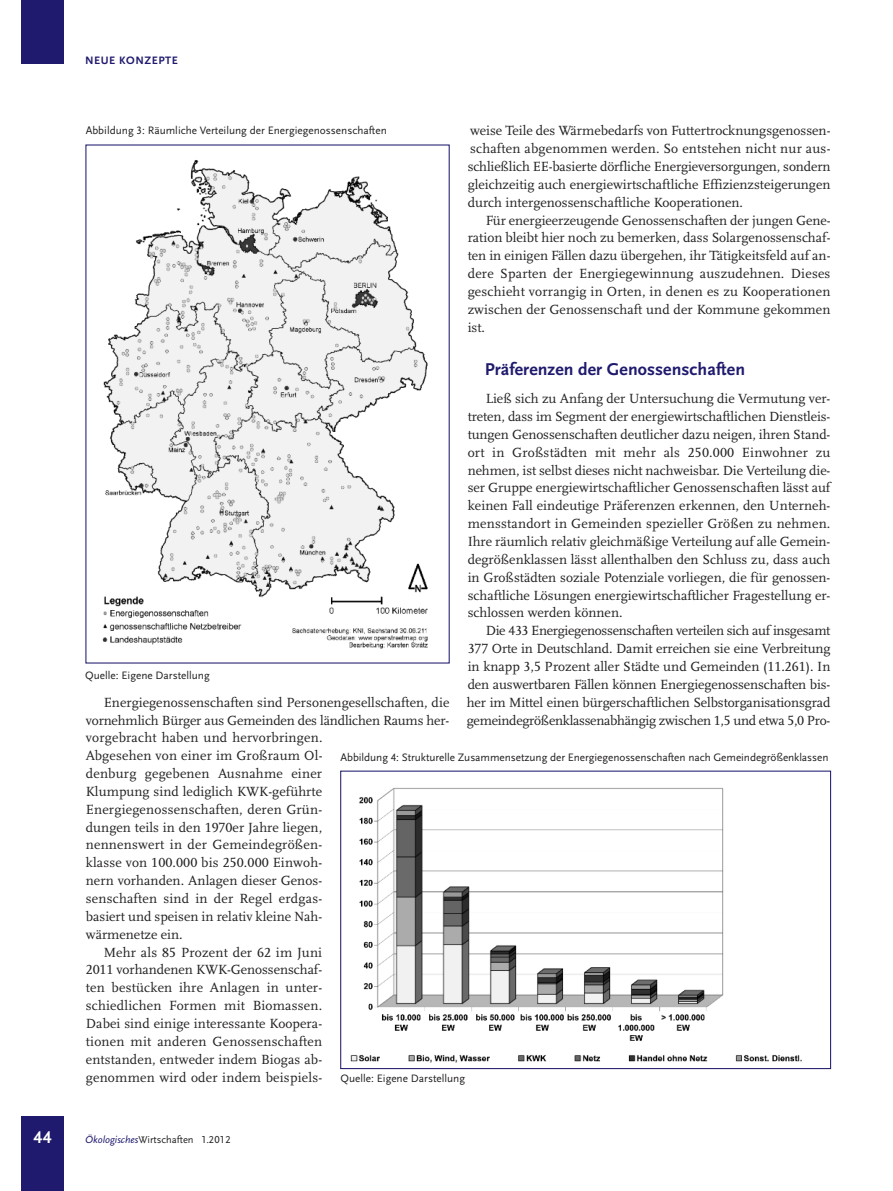
<style>
.page{position:relative;width:893px;height:1191px;background:#fff}
.page>*{position:absolute;margin:0;border:0;box-sizing:border-box;transform-origin:0 0}
.t1{font:700 17.85px "Scala Sans LF";letter-spacing:.005em;color:#1f1a6d}
.t2{font:700 17.85px "Scala Sans LF";color:#fff}
.t3{font:13.8px/17.9px "Scala LF";letter-spacing:.005em;color:#231f20;text-align:justify}
.t4{font:11.25px "Scala Sans LF";color:#231f20}
.t5{font:700 11.25px "Scala Sans LF";letter-spacing:.05em;color:#1f1a6d}
.t6{font:10.5px "Scala Sans LF";color:#231f20}
.s1{font-style:italic;color:#1f1a6d}
</style>
<div class="page">
<div style="left:21px;top:1116px;width:43px;height:75px;background:#1f1a6d"></div>
<div style="left:21px;top:0;width:43px;height:64px;background:#1f1a6d"></div>
<img style="left:102px;top:160px;width:326px;height:488px">
<img style="left:350px;top:787px;width:452px;height:276px">
<div style="left:340px;top:770px;width:491px;height:299px;border:1px solid #1f1a6d"></div>
<p class="t2" style="left:33px;top:1128px;width:20px">44</p>
<p class="t5" style="left:85px;top:55px;width:94px">NEUE KONZEPTE</p>
<p class="t3" style="left:468px;top:122px;width:364px">weise Teile des Wärmebedarfs von Futtertrocknungsgenossen&shy;schaften abgenommen werden. So entstehen nicht nur aus&shy;schließlich EE-basierte dörfliche Energieversorgungen, sondern gleichzeitig auch energiewirtschaftliche Effizienzsteigerungen durch intergenossenschaftliche Kooperationen.</p>
<p class="t3" style="left:468px;top:211px;width:364px;text-indent:18px">Für energieerzeugende Genossenschaften der jungen Gene&shy;ration bleibt hier noch zu bemerken, dass Solargenossenschaf&shy;ten in einigen Fällen dazu übergehen, ihr Tätigkeitsfeld auf an&shy;dere Sparten der Energiegewinnung auszudehnen. Dieses geschieht vorrangig in Orten, in denen es zu Kooperationen zwischen der Genossenschaft und der Kommune gekommen ist.</p>
<p class="t1" style="left:485px;top:361px;width:262px">Präferenzen der Genossenschaften</p>
<p class="t3" style="left:468px;top:390px;width:364px;text-indent:18px">Ließ sich zu Anfang der Untersuchung die Vermutung ver&shy;treten, dass im Segment der energiewirtschaftlichen Dienstleis&shy;tungen Genossenschaften deutlicher dazu neigen, ihren Stand&shy;ort in Großstädten mit mehr als 250.000 Einwohner zu nehmen, ist selbst dieses nicht nachweisbar. Die Verteilung die&shy;ser Gruppe energiewirtschaftlicher Genossenschaften lässt auf keinen Fall eindeutige Präferenzen erkennen, den Unterneh&shy;mensstandort in Gemeinden spezieller Größen zu nehmen.<br>Ihre räumlich relativ gleichmäßige Verteilung auf alle Gemein&shy;degrößenklassen lässt allenthalben den Schluss zu, dass auch in Großstädten soziale Potenziale vorliegen, die für genossen&shy;schaftliche Lösungen energiewirtschaftlicher Fragestellung er&shy;schlossen werden können.</p>
<p class="t3" style="left:467px;top:622px;width:365px;text-indent:19px">Die 433 Energiegenossenschaften verteilen sich auf insgesamt 377 Orte in Deutschland. Damit erreichen sie eine Verbreitung in knapp 3,5 Prozent aller Städte und Gemeinden (11.261). In den auswertbaren Fällen können Energiegenossenschaften bis&shy;her im Mittel einen bürgerschaftlichen Selbstorganisationsgrad gemeindegrößenklassenabhängig zwischen 1,5 und etwa 5,0 Pro-</p>
<p class="t4" style="left:86px;top:125px;width:303px">Abbildung 3: Räumliche Verteilung der Energiegenossenschaften</p>
<p class="t4" style="left:85px;top:670px;width:126px">Quelle: Eigene Darstellung</p>
<p class="t3" style="left:104px;top:693px;width:347px">Energiegenossenschaften sind Personengesellschaften, die</p>
<p class="t3" style="left:86px;top:711px;width:365px">vornehmlich Bürger aus Gemeinden des ländlichen Raums her-</p>
<p class="t3" style="left:86px;top:729px;width:238px">vorgebracht haben und hervorbringen.</p>
<p class="t3" style="left:86px;top:747px;width:238px">Abgesehen von einer im Großraum Ol-</p>
<p class="t3" style="left:86px;top:765px;width:238px">denburg gegebenen Ausnahme einer</p>
<p class="t3" style="left:86px;top:783px;width:238px">Klumpung sind lediglich KWK-geführte</p>
<p class="t3" style="left:86px;top:800px;width:238px">Energiegenossenschaften, deren Grün-</p>
<p class="t3" style="left:86px;top:818px;width:238px">dungen teils in den 1970er Jahre liegen,</p>
<p class="t3" style="left:86px;top:836px;width:238px">nennenswert in der Gemeindegrößen-</p>
<p class="t3" style="left:86px;top:854px;width:238px">klasse von 100.000 bis 250.000 Einwoh-</p>
<p class="t3" style="left:86px;top:872px;width:238px">nern vorhanden. Anlagen dieser Genos-</p>
<p class="t3" style="left:86px;top:890px;width:238px">senschaften sind in der Regel erdgas-</p>
<p class="t3" style="left:86px;top:908px;width:238px">basiert und speisen in relativ kleine Nah-</p>
<p class="t3" style="left:86px;top:925px;width:98px">wärmenetze ein.</p>
<p class="t3" style="left:104px;top:943px;width:220px">Mehr als 85 Prozent der 62 im Juni</p>
<p class="t3" style="left:86px;top:961px;width:238px">2011 vorhandenen KWK-Genossenschaf-</p>
<p class="t3" style="left:86px;top:979px;width:238px">ten bestücken ihre Anlagen in unter-</p>
<p class="t3" style="left:86px;top:997px;width:238px">schiedlichen Formen mit Biomassen.</p>
<p class="t3" style="left:86px;top:1015px;width:238px">Dabei sind einige interessante Koopera-</p>
<p class="t3" style="left:86px;top:1033px;width:238px">tionen mit anderen Genossenschaften</p>
<p class="t3" style="left:86px;top:1050px;width:238px">entstanden, entweder indem Biogas ab-</p>
<p class="t3" style="left:86px;top:1068px;width:238px">genommen wird oder indem beispiels-</p>
<p class="t4" style="left:340px;top:752px;width:490px">Abbildung 4: Strukturelle Zusammensetzung der Energiegenossenschaften nach Gemeindegrößenklassen</p>
<p class="t4" style="left:341px;top:1073px;width:126px">Quelle: Eigene Darstellung</p>
<p class="t6" style="left:85px;top:1134px;width:147px"><span class="s1">Ökologisches</span>Wirtschaften 1.2012</p>
</div>
